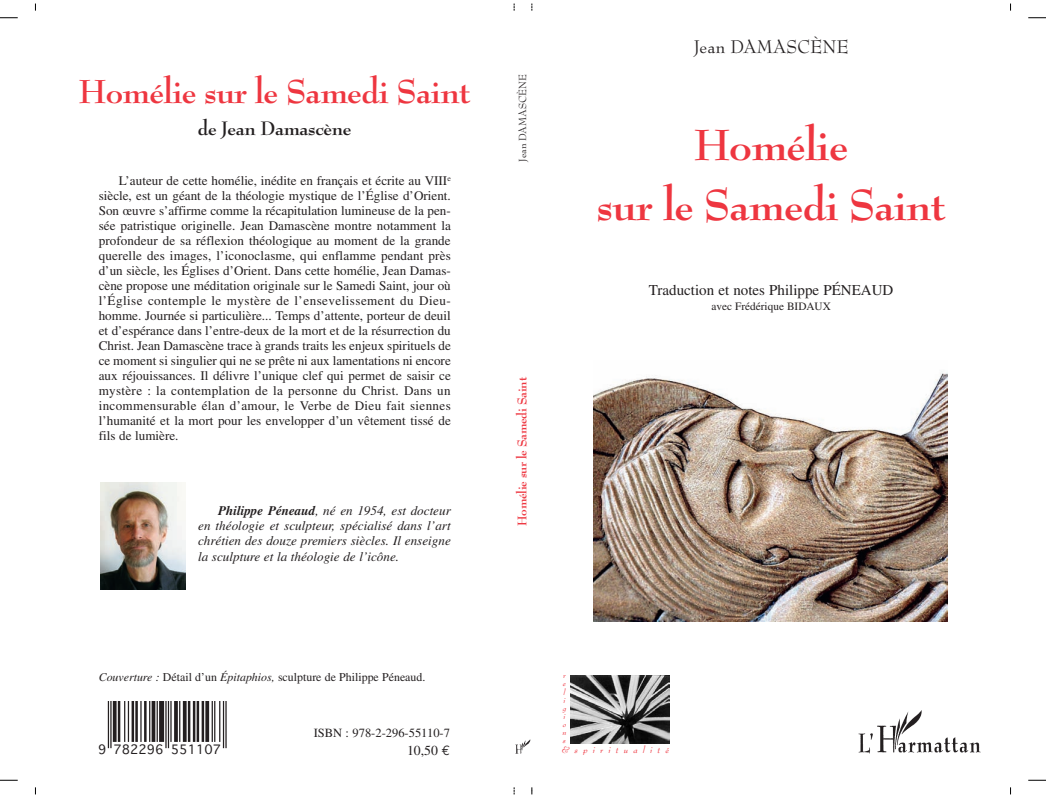
<style>
.page{position:relative;width:1046px;height:798px;background:#fff}
.page>*{position:absolute;margin:0;border:0;box-sizing:border-box;transform-origin:0 0}
.t1{font:700 47.5px/60px "Bernhard Modern";letter-spacing:-.015em;color:#ee3640;text-align:center}
.t2{font:700 36.25px "Bernhard Modern";letter-spacing:-.015em;color:#ee3640}
.t3{font:700 21.25px "Bernhard Modern";letter-spacing:-.02em;color:#231f20}
.t4{font:20px "Bernhard Modern";color:#231f20}
.t5{font:15px "Times";color:#231f20}
.t6{font:700 13.75px "Bernhard Modern";letter-spacing:-.015em;color:#ee3640}
.t7{font:13.75px "Times";color:#231f20}
.t8{font:13.12px/15px "Times";color:#231f20;text-align:justify}
.t9{font:italic 13.12px/15px "Times";color:#231f20;text-align:justify}
.t10{font:12.5px "Times";color:#231f20}
.t11{font:12.5px "Geneva";color:#231f20}
.t12{font:11.88px "Times";color:#231f20}
.t13{font:11.25px "Times";color:#231f20}
.t14{font:11.25px "Bernhard Modern";color:#231f20}
.t15{font:italic 10px "Bernhard Modern";letter-spacing:.535em;color:#ee3640}
.t16{font:italic 8.75px/8.1px "Bernhard Modern";color:#ee3640}
.s1{font-weight:700}
.s2{font-style:italic}
.s3{font-family:"Euro Mono"}
</style>
<div class="page">
<img style="left:593px;top:371px;width:354px;height:250px">
<svg style="left:0;top:17px;width:18px;height:1px"></svg>
<svg style="left:1028px;top:17px;width:17px;height:1px"></svg>
<svg style="left:1028px;top:779px;width:17px;height:1px"></svg>
<svg style="left:0;top:779px;width:18px;height:1px"></svg>
<img style="left:515px;top:739px;width:15px;height:14px">
<hr style="left:225px;top:701px;width:1px;height:46px;background:#231f20">
<hr style="left:223px;top:701px;width:1px;height:46px;background:#231f20">
<hr style="left:219px;top:701px;width:1px;height:40px;background:#231f20">
<hr style="left:214px;top:701px;width:1px;height:40px;background:#231f20">
<hr style="left:211px;top:701px;width:2px;height:40px;background:#231f20">
<hr style="left:208px;top:701px;width:1px;height:40px;background:#231f20">
<hr style="left:206px;top:701px;width:2px;height:40px;background:#231f20">
<hr style="left:205px;top:701px;width:1px;height:40px;background:#231f20">
<hr style="left:203px;top:701px;width:1px;height:40px;background:#231f20">
<hr style="left:201px;top:701px;width:2px;height:40px;background:#231f20">
<hr style="left:198px;top:701px;width:1px;height:40px;background:#231f20">
<hr style="left:196px;top:701px;width:2px;height:40px;background:#231f20">
<hr style="left:194px;top:701px;width:1px;height:40px;background:#231f20">
<hr style="left:193px;top:701px;width:1px;height:40px;background:#231f20">
<hr style="left:189px;top:701px;width:1px;height:40px;background:#231f20">
<hr style="left:188px;top:701px;width:1px;height:40px;background:#231f20">
<hr style="left:185px;top:701px;width:1px;height:40px;background:#231f20">
<hr style="left:184px;top:701px;width:1px;height:40px;background:#231f20">
<hr style="left:183px;top:701px;width:1px;height:40px;background:#231f20">
<hr style="left:179px;top:701px;width:1px;height:40px;background:#231f20">
<hr style="left:176px;top:701px;width:2px;height:40px;background:#231f20">
<hr style="left:175px;top:701px;width:1px;height:40px;background:#231f20">
<hr style="left:174px;top:701px;width:1px;height:40px;background:#231f20">
<hr style="left:170px;top:701px;width:1px;height:40px;background:#231f20">
<hr style="left:168px;top:701px;width:1px;height:46px;background:#231f20">
<hr style="left:165px;top:701px;width:1px;height:46px;background:#231f20">
<hr style="left:163px;top:701px;width:1px;height:40px;background:#231f20">
<hr style="left:161px;top:701px;width:2px;height:40px;background:#231f20">
<hr style="left:160px;top:701px;width:1px;height:40px;background:#231f20">
<hr style="left:159px;top:701px;width:1px;height:40px;background:#231f20">
<hr style="left:156px;top:701px;width:2px;height:40px;background:#231f20">
<hr style="left:154px;top:701px;width:1px;height:40px;background:#231f20">
<hr style="left:153px;top:701px;width:1px;height:40px;background:#231f20">
<hr style="left:151px;top:701px;width:2px;height:40px;background:#231f20">
<hr style="left:149px;top:701px;width:1px;height:40px;background:#231f20">
<hr style="left:145px;top:701px;width:1px;height:40px;background:#231f20">
<hr style="left:144px;top:701px;width:1px;height:40px;background:#231f20">
<hr style="left:140px;top:701px;width:1px;height:40px;background:#231f20">
<hr style="left:136px;top:701px;width:2px;height:40px;background:#231f20">
<hr style="left:135px;top:701px;width:1px;height:40px;background:#231f20">
<hr style="left:133px;top:701px;width:1px;height:40px;background:#231f20">
<hr style="left:131px;top:701px;width:2px;height:40px;background:#231f20">
<hr style="left:128px;top:701px;width:1px;height:40px;background:#231f20">
<hr style="left:124px;top:701px;width:1px;height:40px;background:#231f20">
<hr style="left:119px;top:701px;width:1px;height:40px;background:#231f20">
<hr style="left:118px;top:701px;width:1px;height:40px;background:#231f20">
<hr style="left:115px;top:701px;width:1px;height:40px;background:#231f20">
<hr style="left:114px;top:701px;width:1px;height:40px;background:#231f20">
<hr style="left:113px;top:701px;width:1px;height:40px;background:#231f20">
<hr style="left:110px;top:701px;width:1px;height:46px;background:#231f20">
<hr style="left:108px;top:701px;width:1px;height:46px;background:#231f20">
<img style="left:570px;top:675px;width:99px;height:68px">
<img style="left:100px;top:482px;width:86px;height:107px">
<img style="left:858px;top:710px;width:123px;height:44px">
<h3 class="t4" style="left:693px;top:37px;width:156px">Jean DAMASCÈNE</h3>
<h2 class="t2" style="left:79px;top:75px;width:393px">Homélie sur le Samedi Saint</h2>
<h3 class="t3" style="left:198px;top:118px;width:155px">de Jean Damascène</h3>
<h1 class="t1" style="left:596px;top:116px;width:350px">Homélie<br>sur le Samedi Saint</h1>
<p class="t14" style="left:517px;top:162px;width:89px;rotate:-90deg">Jean DAMASCÈNE</p>
<p class="t8" style="left:99px;top:174px;width:353px;text-indent:20px">L’auteur de cette homélie, inédite en français et écrite au VIII<sup>e </sup>siècle, est un géant de la théologie mystique de l’Église d’Orient.<br>Son œuvre s’affirme comme la récapitulation lumineuse de la pen&shy;sée patristique originelle. Jean Damascène montre notamment la profondeur de sa réflexion théologique au moment de la grande querelle des images, l’iconoclasme, qui enflamme pendant près d’un siècle, les Églises d’Orient. Dans cette homélie, Jean Damas&shy;cène propose une méditation originale sur le Samedi Saint, jour où l’Église contemple le mystère de l’ensevelissement du Dieu&shy;homme. Journée si particulière... Temps d’attente, porteur de deuil et d’espérance dans l’entre-deux de la mort et de la résurrection du Christ. Jean Damascène trace à grands traits les enjeux spirituels de ce moment si singulier qui ne se prête ni aux lamentations ni encore aux réjouissances. Il délivre l’unique clef qui permet de saisir ce mystère : la contemplation de la personne du Christ. Dans un incommensurable élan d’amour, le Verbe de Dieu fait siennes l’humanité et la mort pour les envelopper d’un vêtement tissé de fils de lumière.</p>
<p class="t5" style="left:649px;top:285px;width:246px">Traduction et notes Philippe PÉNEAUD</p>
<p class="t13" style="left:711px;top:302px;width:121px">avec Frédérique BIDAUX</p>
<p class="t6" style="left:515px;top:525px;width:150px;rotate:-90deg">Homélie sur le Samedi Saint</p>
<p class="t9" style="left:198px;top:504px;width:254px;text-indent:20px"><span class="s1">Philippe Péneaud</span>, né en 1954, est docteur en théologie et sculpteur, spécialisé dans l’art chrétien des douze premiers siècles. Il enseigne la sculpture et la théologie de l’icône.</p>
<p class="t12" style="left:99px;top:673px;width:328px"><span class="s2">Couverture :</span> Détail d’un <span class="s2">Épitaphios,</span> sculpture de Philippe Péneaud.</p>
<p class="t16" style="left:562px;top:671px;width:5px">r e l i g i o n s</p>
<p class="t10" style="left:313px;top:728px;width:138px">ISBN : 978-2-296-55110-7</p>
<p class="t7" style="left:407px;top:744px;width:44px">10,50 <span class="s3">€</span></p>
<p class="t15" style="left:561px;top:744px;width:109px">&amp;spiritualité</p>
<p class="t11" style="left:98px;top:741px;width:124px">9 782296 551107</p>
</div>
